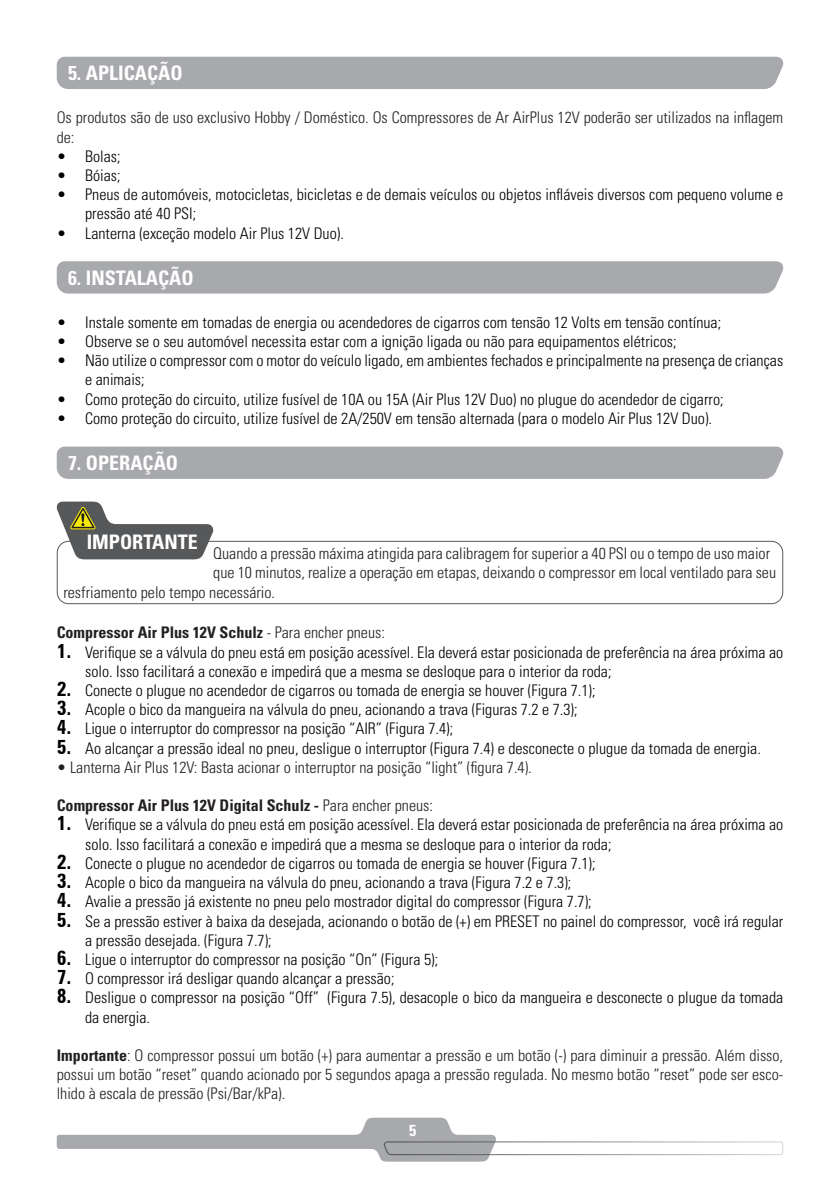
<style>
.page{position:relative;width:840px;height:1191px;background:#fff}
.page>*{position:absolute;margin:0;border:0;box-sizing:border-box;transform-origin:0 0}
.t1{font:700 condensed 20px "Univers LT Std";color:#fff}
.t2{font:300 condensed 16px/19.2px "Univers LT Std";color:#000}
.t3{font:300 condensed 16px/19.2px "Univers LT Std";color:#231f20}
.t4{font:700 condensed 16px "Univers LT Std";color:#231f20}
.t5{font:700 condensed 16px "Univers LT Std";color:#fff}
.s1{font-weight:300}
.s2{font-family:"Zurich BT";font-weight:700;font-size:20px}
.s3{font-weight:700}
</style>
<div class="page">
<svg style="left:57px;top:1117px;width:725px;height:44px"></svg>
<div style="left:57px;top:57px;width:727px;height:32px;background:#a8a9ad"></div>
<div style="left:57px;top:261px;width:727px;height:32px;background:#a8a9ad"></div>
<div style="left:57px;top:446px;width:727px;height:33px;background:#a8a9ad"></div>
<svg style="left:57px;top:541px;width:725px;height:63px"></svg>
<svg style="left:56px;top:501px;width:158px;height:58px"></svg>
<p class="t1" style="left:68px;top:61px;width:116px">5. APLICAÇÃO</p>
<p class="t3" style="left:57px;top:108px;width:727px">Os produtos são de uso exclusivo Hobby / Doméstico. Os Compressores de Ar AirPlus 12V poderão ser utilizados na inflagem de:</p>
<p class="t2" style="left:57px;top:146px;width:65px">• Bolas;</p>
<p class="t2" style="left:57px;top:166px;width:65px">• Bóias;</p>
<p class="t2" style="left:85px;top:185px;width:699px;text-indent:-28px">• Pneus de automóveis, motocicletas, bicicletas e de demais veículos ou objetos infláveis diversos com pequeno volume e pressão até 40 PSI;</p>
<p class="t2" style="left:57px;top:223px;width:288px">• Lanterna (exceção modelo Air Plus 12V Duo).</p>
<p class="t1" style="left:68px;top:265px;width:127px">6. INSTALAÇÃO</p>
<p class="t2" style="left:57px;top:312px;width:665px">• Instale somente em tomadas de energia ou acendedores de cigarros com tensão 12 Volts em tensão contínua;</p>
<p class="t2" style="left:57px;top:332px;width:621px">• Observe se o seu automóvel necessita estar com a ignição ligada ou não para equipamentos elétricos;</p>
<p class="t2" style="left:85px;top:351px;width:699px;text-indent:-28px">• Não utilize o compressor com o motor do veículo ligado, em ambientes fechados e principalmente na presença de crianças e animais;</p>
<p class="t2" style="left:57px;top:389px;width:668px">• Como proteção do circuito, utilize fusível de 10A ou 15A (Air Plus 12V Duo) no plugue do acendedor de cigarro;</p>
<p class="t2" style="left:57px;top:408px;width:656px">• Como proteção do circuito, utilize fusível de 2A/250V em tensão alternada (para o modelo Air Plus 12V Duo).</p>
<p class="t1" style="left:68px;top:450px;width:111px">7. OPERAÇÃO</p>
<p class="t1" style="left:87px;top:529px;width:113px">IMPORTANTE</p>
<p class="t3" style="left:213px;top:544px;width:558px">Quando a pressão máxima atingida para calibragem for superior a 40 PSI ou o tempo de uso maior</p>
<p class="t3" style="left:213px;top:563px;width:564px">que 10 minutos, realize a operação em etapas, deixando o compressor em local ventilado para seu</p>
<p class="t3" style="left:63px;top:582px;width:213px">resfriamento pelo tempo necessário.</p>
<p class="t4" style="left:57px;top:623px;width:329px">Compressor Air Plus 12V Schulz <span class="s1">- Para encher pneus:</span></p>
<p class="t2" style="left:85px;top:642px;width:699px;text-indent:-28px"><span class="s2">1.</span> Verifique se a válvula do pneu está em posição acessível. Ela deverá estar posicionada de preferência na área próxima ao solo. Isso facilitará a conexão e impedirá que a mesma se desloque para o interior da roda;</p>
<p class="t2" style="left:57px;top:681px;width:540px"><span class="s2">2.</span> Conecte o plugue no acendedor de cigarros ou tomada de energia se houver (Figura 7.1);</p>
<p class="t2" style="left:57px;top:700px;width:522px"><span class="s2">3.</span> Acople o bico da mangueira na válvula do pneu, acionando a trava (Figuras 7.2 e 7.3);</p>
<p class="t2" style="left:57px;top:719px;width:398px"><span class="s2">4.</span> Ligue o interruptor do compressor na posição “AIR” (Figura 7.4);</p>
<p class="t2" style="left:57px;top:738px;width:705px"><span class="s2">5.</span> Ao alcançar a pressão ideal no pneu, desligue o interruptor (Figura 7.4) e desconecte o plugue da tomada de energia.</p>
<p class="t3" style="left:57px;top:757px;width:476px">• Lanterna Air Plus 12V: Basta acionar o interruptor na posição “light” (figura 7.4).</p>
<p class="t4" style="left:57px;top:795px;width:377px">Compressor Air Plus 12V Digital Schulz - <span class="s1">Para encher pneus:</span></p>
<p class="t2" style="left:85px;top:815px;width:699px;text-indent:-28px"><span class="s2">1.</span> Verifique se a válvula do pneu está em posição acessível. Ela deverá estar posicionada de preferência na área próxima ao solo. Isso facilitará a conexão e impedirá que a mesma se desloque para o interior da roda;</p>
<p class="t2" style="left:57px;top:853px;width:540px"><span class="s2">2.</span> Conecte o plugue no acendedor de cigarros ou tomada de energia se houver (Figura 7.1);</p>
<p class="t2" style="left:57px;top:873px;width:516px"><span class="s2">3.</span> Acople o bico da mangueira na válvula do pneu, acionando a trava (Figura 7.2 e 7.3);</p>
<p class="t2" style="left:57px;top:892px;width:536px"><span class="s2">4.</span> Avalie a pressão já existente no pneu pelo mostrador digital do compressor (Figura 7.7);</p>
<p class="t2" style="left:85px;top:911px;width:699px;text-indent:-28px"><span class="s2">5.</span> Se a pressão estiver à baixa da desejada, acionando o botão de (+) em PRESET no painel do compressor, você irá regular a pressão desejada. (Figura 7.7);</p>
<p class="t2" style="left:57px;top:949px;width:383px"><span class="s2">6.</span> Ligue o interruptor do compressor na posição “On” (Figura 5);</p>
<p class="t2" style="left:57px;top:969px;width:339px"><span class="s2">7.</span> O compressor irá desligar quando alcançar a pressão;</p>
<p class="t2" style="left:85px;top:988px;width:699px;text-indent:-28px"><span class="s2">8.</span> Desligue o compressor na posição “Off” (Figura 7.5), desacople o bico da mangueira e desconecte o plugue da tomada da energia.</p>
<p class="t3" style="left:57px;top:1045px;width:727px;text-align:justify"><span class="s3">Importante</span>: O compressor possui um botão (+) para aumentar a pressão e um botão (-) para diminuir a pressão. Além disso, possui um botão “reset” quando acionado por 5 segundos apaga a pressão regulada. No mesmo botão “reset” pode ser esco&shy;lhido à escala de pressão (Psi/Bar/kPa).</p>
<p class="t5" style="left:409px;top:1120px;width:9px">5</p>
</div>
